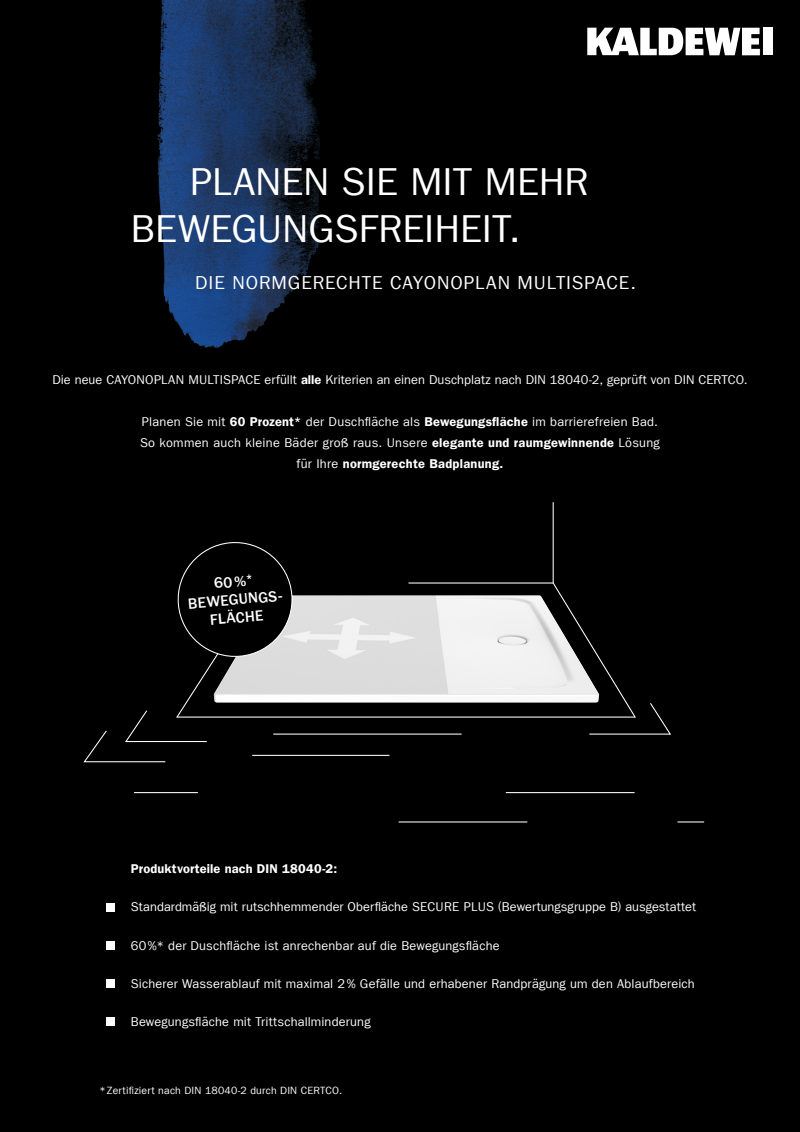
<style>
.page{position:relative;width:800px;height:1132px;background:#fff}
.page>*{position:absolute;margin:0;border:0;box-sizing:border-box;transform-origin:0 0}
.KAL_VFF_HL{font:39px "Franklin Gothic LT Com";letter-spacing:.005em;color:#fff}
.KAL_VFF_SL{font:18.75px "Franklin Gothic LT Com";letter-spacing:.05em;color:#fff}
.t1{font:500 15px/18px "Franklin Gothic LT Com";color:#fff;text-align:center}
.KAL_VFF_Copy{font:12.75px "Franklin Gothic LT Com";letter-spacing:.01em;color:#fff}
.KAL_VFF_Copy-2{font:12.75px "Franklin Gothic LT Com Dm";letter-spacing:.02em;color:#fff}
.t2{font:10.5px "Franklin Gothic LT Com";letter-spacing:.02em;color:#fff}
.s1{font-family:"Franklin Gothic LT Com Dm"}
.s2{font-family:"Franklin Gothic LT Com"}
.s3{font-family:"Franklin Gothic LT Com Dm";font-weight:400;font-size:12px}
</style>
<div class="page">
<div style="left:0;top:0;width:799px;height:1131px;background:#000"></div>
<div style="left:762px;top:28px;width:10px;height:27px;background:#fff"></div>
<svg style="left:587px;top:28px;width:172px;height:27px"></svg>
<img style="left:157px;top:0;width:163px;height:348px">
<hr style="left:273px;top:733px;width:188px;height:1px;background:#fff">
<hr style="left:252px;top:754px;width:137px;height:1px;background:#fff">
<hr style="left:398px;top:821px;width:129px;height:1px;background:#fff">
<svg style="left:677px;top:821px;width:27px;height:1px"></svg>
<hr style="left:505px;top:791px;width:129px;height:1px;background:#fff">
<svg style="left:181px;top:581px;width:445px;height:137px"></svg>
<svg style="left:588px;top:701px;width:83px;height:34px"></svg>
<svg style="left:83px;top:709px;width:125px;height:53px"></svg>
<hr style="left:134px;top:791px;width:64px;height:1px;background:#fff">
<hr style="left:552px;top:502px;width:1px;height:81px;background:#fff">
<svg style="left:177px;top:542px;width:117px;height:116px"></svg>
<div style="left:106px;top:902px;width:9px;height:9px;background:#fff"></div>
<div style="left:106px;top:940px;width:9px;height:9px;background:#fff"></div>
<div style="left:106px;top:978px;width:9px;height:9px;background:#fff"></div>
<div style="left:106px;top:1016px;width:9px;height:9px;background:#fff"></div>
<p class="KAL_VFF_HL" style="left:190px;top:159px;width:400px">PLANEN SIE MIT MEHR</p>
<p class="KAL_VFF_HL" style="left:131px;top:206px;width:391px">BEWEGUNGSFREIHEIT.</p>
<p class="KAL_VFF_SL" style="left:195px;top:271px;width:442px">DIE NORMGERECHTE CAYONOPLAN MULTISPACE.</p>
<p class="KAL_VFF_Copy" style="left:52px;top:372px;width:696px">Die neue CAYONOPLAN MULTISPACE erfüllt <span class="s1">alle</span> Kriterien an einen Duschplatz nach DIN 18040-2, geprüft von DIN CERTCO.</p>
<p class="KAL_VFF_Copy" style="left:142px;top:414px;width:517px">Planen Sie mit <span class="s1">60 Prozent*</span> der Duschfläche als <span class="s1">Bewegungsfläche</span> im barrierefreien Bad.</p>
<p class="KAL_VFF_Copy" style="left:140px;top:435px;width:521px">So kommen auch kleine Bäder groß raus. Unsere <span class="s1">elegante und raumgewinnende</span> Lösung</p>
<p class="KAL_VFF_Copy-2" style="left:296px;top:455px;width:208px"><span class="s2">für Ihre</span> normgerechte Badplanung.</p>
<p class="t1" style="left:186px;top:576px;width:99px;rotate:-5deg">60%<span class="s3">*<br></span>BEWEGUNGS-<br>FLÄCHE</p>
<p class="KAL_VFF_Copy-2" style="left:131px;top:861px;width:208px">Produktvorteile nach DIN 18040-2:</p>
<p class="KAL_VFF_Copy" style="left:131px;top:899px;width:566px">Standardmäßig mit rutschhemmender Oberfläche SECURE PLUS (Bewertungsgruppe B) ausgestattet</p>
<p class="KAL_VFF_Copy" style="left:131px;top:937px;width:370px">60%* der Duschfläche ist anrechenbar auf die Bewegungsfläche</p>
<p class="KAL_VFF_Copy" style="left:131px;top:975px;width:565px">Sicherer Wasserablauf mit maximal 2% Gefälle und erhabener Randprägung um den Ablaufbereich</p>
<p class="KAL_VFF_Copy" style="left:131px;top:1013px;width:241px">Bewegungsfläche mit Trittschallminderung</p>
<p class="t2" style="left:99px;top:1083px;width:244px">* Zertifiziert nach DIN 18040-2 durch DIN CERTCO.</p>
</div>
